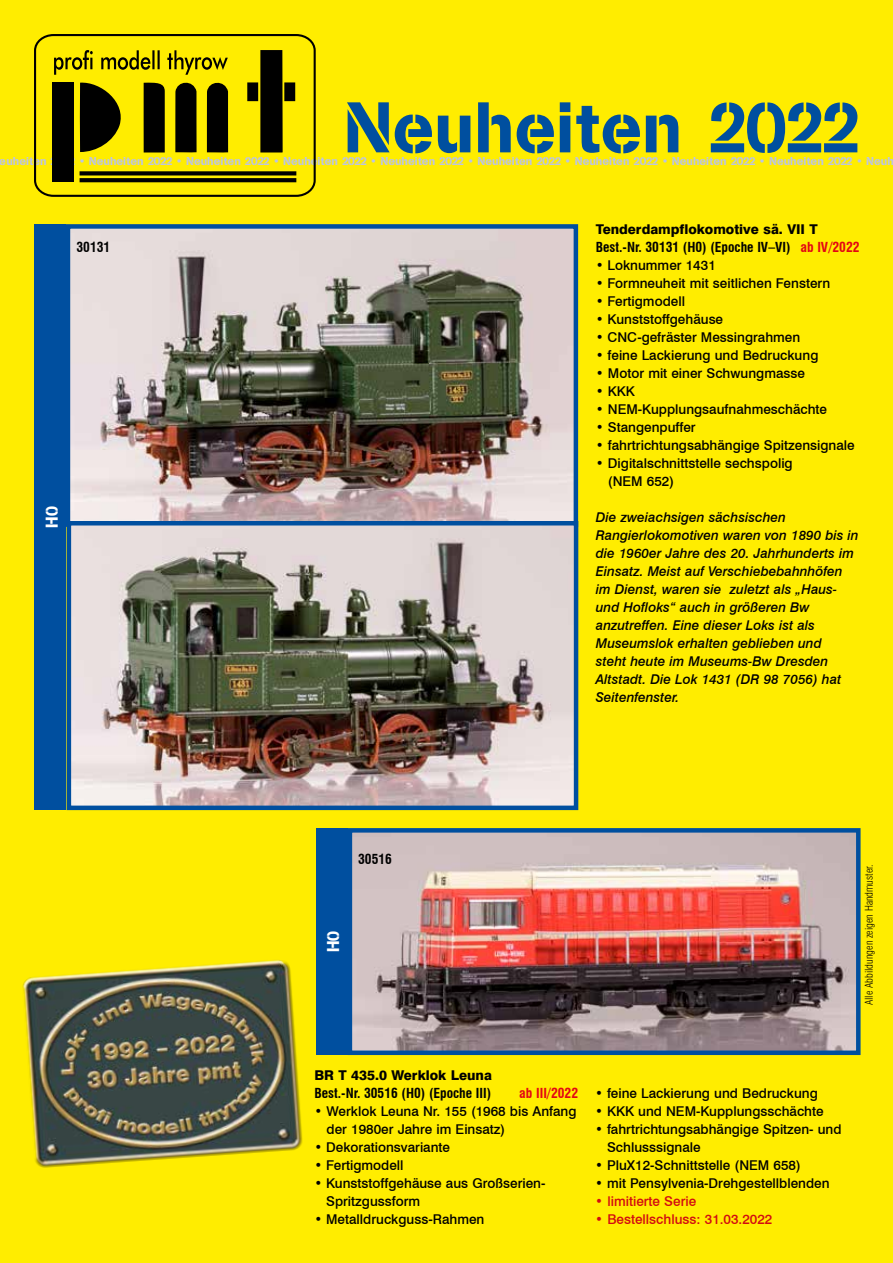
<style>
.page{position:relative;width:893px;height:1263px;background:#ffed00}
.page>*{position:absolute;margin:0;border:0;box-sizing:border-box;transform-origin:0 0}
.t1{font:75px "Cargo D";color:#004f9f}
.t2{font:18px "Cargo D";color:#fff}
.t3{font:500 13.5px/18px "Swiss 721 BT";color:#000}
.t4{font:italic 500 13.5px/18px "Swiss 721 BT";color:#000}
.t5{font:700 condensed 13.5px/18px "Swiss 721 BT";color:#000}
.t6{font:500 13.5px "Swiss 721 BT";color:#d20a11}
.t7{font:800 13.5px "Swiss 721 BT";color:#000}
.t8{font:700 condensed 13.5px "Swiss 721 BT";color:#e30613}
.t9{font:12px "Cargo D";color:#bcc4e5}
.t10{font:300 condensed 10.5px "Swiss 721 BT";color:#000}
.s1{font-weight:800;font-stretch:normal}
.s2{color:#e30613}
</style>
<div class="page">
<img style="left:71px;top:229px;width:502px;height:292px">
<div style="left:66px;top:224px;width:512px;height:303px;border:4px solid #004f9f"></div>
<img style="left:72px;top:526px;width:501px;height:279px">
<div style="left:67px;top:521px;width:511px;height:289px;border:4px solid #004f9f"></div>
<img style="left:353px;top:833px;width:502px;height:217px">
<div style="left:348px;top:828px;width:512px;height:227px;border:4px solid #004f9f"></div>
<div style="left:35px;top:224px;width:31px;height:586px;background:#004f9f"></div>
<div style="left:316px;top:828px;width:32px;height:227px;background:#004f9f"></div>
<img style="left:23px;top:960px;width:280px;height:208px">
<svg style="left:34px;top:34px;width:282px;height:163px"></svg>
<svg style="left:247px;top:50px;width:48px;height:102px"></svg>
<svg style="left:80px;top:178px;width:216px;height:4px"></svg>
<svg style="left:80px;top:171px;width:216px;height:4px"></svg>
<div style="left:53px;top:82px;width:21px;height:100px;background:#000"></div>
<svg style="left:54px;top:50px;width:174px;height:102px"></svg>
<h1 class="t1" style="left:344px;top:83px;width:517px">Neuheiten 2022</h1>
<p class="t9" style="left:0;top:154px;width:896px">euheiten 2022 • Neuheiten 2022 • Neuheiten 2022 • Neuheiten 2022 • Neuheiten 2022 • Neuheiten 2022 • Neuheiten 2022 • Neuheiten 2022 • Neuheiten 2022 • Neuh</p>
<p class="t5" style="left:77px;top:238px;width:35px">30131</p>
<h2 class="t2" style="left:41px;top:528px;width:23px;rotate:-90deg">H0</h2>
<p class="t5" style="left:596px;top:220px;width:265px"><span class="s1">Tenderdampflokomotive sä. VII T<br></span>Best.-Nr. 30131 (H0) (Epoche IV–VI) <span class="s2">ab IV/2022</span></p>
<p class="t3" style="left:596px;top:256px;width:122px">• Loknummer 1431</p>
<p class="t3" style="left:596px;top:274px;width:236px">• Formneuheit mit seitlichen Fenstern</p>
<p class="t3" style="left:596px;top:292px;width:91px">• Fertigmodell</p>
<p class="t3" style="left:596px;top:310px;width:129px">• Kunststoffgehäuse</p>
<p class="t3" style="left:596px;top:328px;width:206px">• CNC-gefräster Messingrahmen</p>
<p class="t3" style="left:596px;top:346px;width:224px">• feine Lackierung und Bedruckung</p>
<p class="t3" style="left:596px;top:364px;width:211px">• Motor mit einer Schwungmasse</p>
<p class="t3" style="left:596px;top:382px;width:41px">• KKK</p>
<p class="t3" style="left:596px;top:400px;width:233px">• NEM-Kupplungsaufnahmeschächte</p>
<p class="t3" style="left:596px;top:418px;width:101px">• Stangenpuffer</p>
<p class="t3" style="left:596px;top:436px;width:260px">• fahrtrichtungsabhängige Spitzensignale</p>
<p class="t3" style="left:608px;top:454px;width:186px;text-indent:-12px">• Digitalschnittstelle sechspolig (NEM 652)</p>
<p class="t4" style="left:596px;top:508px;width:264px">Die zweiachsigen sächsischen Rangierlokomotiven waren von 1890 bis in die 1960er Jahre des 20. Jahrhunderts im Einsatz. Meist auf Verschiebebahnhöfen im Dienst, waren sie zuletzt als „Haus&shy;und Hofloks“ auch in größeren Bw anzutreffen. Eine dieser Loks ist als Museumslok erhalten geblieben und<br>steht heute im Museums-Bw Dresden Altstadt. Die Lok 1431 (DR 98 7056) hat Seitenfenster.</p>
<p class="t5" style="left:358px;top:850px;width:35px">30516</p>
<h2 class="t2" style="left:322px;top:952px;width:23px;rotate:-90deg">H0</h2>
<p class="t10" style="left:863px;top:1005px;width:143px;rotate:-90deg">Alle Abbildungen zeigen Handmuster.</p>
<p class="t7" style="left:314px;top:1067px;width:179px">BR T 435.0 Werklok Leuna</p>
<p class="t5" style="left:314px;top:1084px;width:178px">Best.-Nr. 30516 (H0) (Epoche III)</p>
<p class="t8" style="left:519px;top:1085px;width:60px">ab III/2022</p>
<p class="t3" style="left:327px;top:1102px;width:251px;text-indent:-12px">• Werklok Leuna Nr. 155 (1968 bis Anfang der 1980er Jahre im Einsatz)</p>
<p class="t3" style="left:314px;top:1138px;width:137px">• Dekorationsvariante</p>
<p class="t3" style="left:314px;top:1156px;width:91px">• Fertigmodell</p>
<p class="t3" style="left:326px;top:1174px;width:221px;text-indent:-12px">• Kunststoffgehäuse aus Großserien-<br>Spritzgussform</p>
<p class="t3" style="left:314px;top:1210px;width:171px">• Metalldruckguss-Rahmen</p>
<p class="t3" style="left:595px;top:1084px;width:224px">• feine Lackierung und Bedruckung</p>
<p class="t3" style="left:595px;top:1102px;width:230px">• KKK und NEM-Kupplungsschächte</p>
<p class="t3" style="left:607px;top:1120px;width:236px;text-indent:-12px">• fahrtrichtungsabhängige Spitzen- und<br>Schlusssignale</p>
<p class="t3" style="left:595px;top:1156px;width:207px">• PluX12-Schnittstelle (NEM 658)</p>
<p class="t3" style="left:595px;top:1174px;width:236px">• mit Pensylvenia-Drehgestellblenden</p>
<p class="t6" style="left:595px;top:1193px;width:102px">• limitierte Serie</p>
<p class="t6" style="left:595px;top:1211px;width:179px">• Bestellschluss: 31.03.2022</p>
</div>
